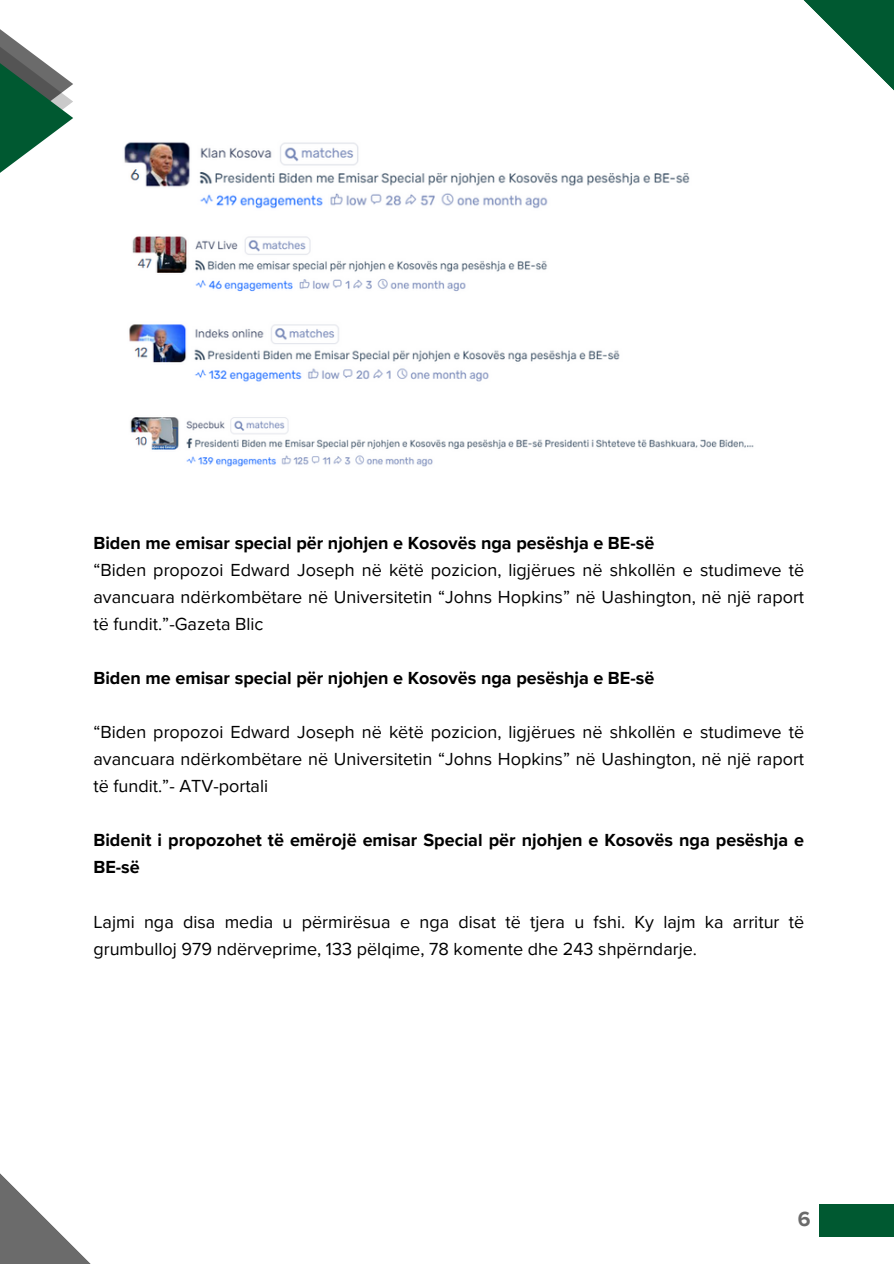
<style>
.page{position:relative;width:894px;height:1264px;background:#fff}
.page>*{position:absolute;margin:0;border:0;box-sizing:border-box;transform-origin:0 0}
.t1{font:700 21px "Proxima Nova";color:#6b6b6b}
.t2{font:18px/27px "Proxima Nova";color:#000;text-align:justify}
.t3{font:700 18px/27px "Proxima Nova";color:#000}
</style>
<div class="page">
<svg style="left:803px;top:0;width:90px;height:90px"></svg>
<svg style="left:0;top:1173px;width:90px;height:90px"></svg>
<div style="left:818px;top:1204px;width:75px;height:33px;background:#005931"></div>
<svg style="left:0;top:29px;width:73px;height:144px"></svg>
<img style="left:124px;top:142px;width:566px;height:67px">
<img style="left:129px;top:324px;width:491px;height:58px">
<img style="left:130px;top:417px;width:624px;height:50px">
<img style="left:132px;top:236px;width:415px;height:56px">
<p class="t3" style="left:93px;top:530px;width:562px">Biden me emisar special për njohjen e Kosovës nga pesëshja e BE-së</p>
<p class="t2" style="left:93px;top:557px;width:712px">“Biden propozoi Edward Joseph në këtë pozicion, ligjërues në shkollën e studimeve të avancuara ndërkombëtare në Universitetin “Johns Hopkins” në Uashington, në një raport të fundit.”-Gazeta Blic</p>
<p class="t3" style="left:93px;top:665px;width:562px">Biden me emisar special për njohjen e Kosovës nga pesëshja e BE-së</p>
<h1 class="t2" style="left:93px;top:719px;width:712px">“Biden propozoi Edward Joseph në këtë pozicion, ligjërues në shkollën e studimeve të avancuara ndërkombëtare në Universitetin “Johns Hopkins” në Uashington, në një raport të fundit.”- ATV-portali</h1>
<p class="t3" style="left:93px;top:827px;width:712px">Bidenit i propozohet të emërojë emisar Special për njohjen e Kosovës nga pesëshja e<br>BE-së</p>
<p class="t2" style="left:93px;top:908px;width:712px">Lajmi nga disa media u përmirësua e nga disat të tjera u fshi. Ky lajm ka arritur të grumbulloj 979 ndërveprime, 133 pëlqime, 78 komente dhe 243 shpërndarje.</p>
<p class="t1" style="left:797px;top:1207px;width:14px">6</p>
</div>
